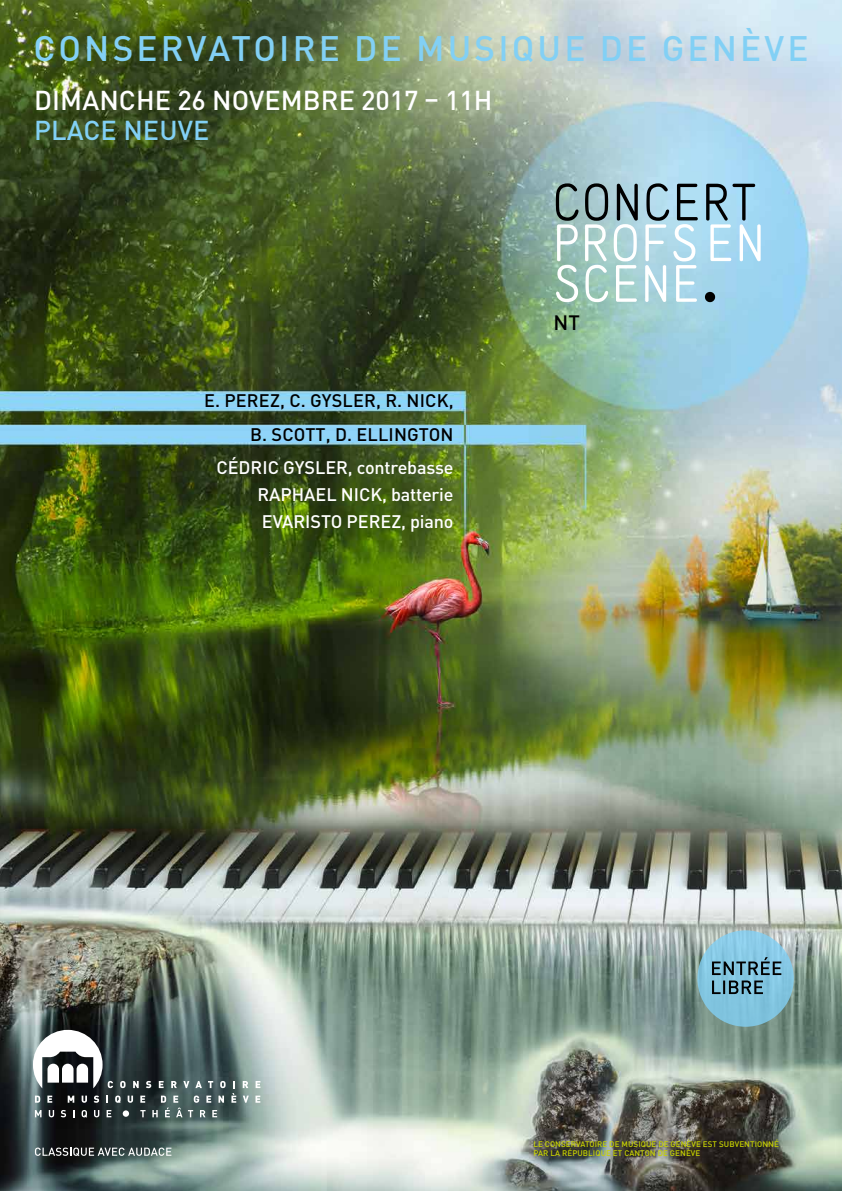
<style>
.page{position:relative;width:842px;height:1191px;background:#fff}
.page>*{position:absolute;margin:0;border:0;box-sizing:border-box;transform-origin:0 0}
.t1{font:51px/40.7px "Storno";letter-spacing:.015em;color:#fff}
.t2{font:51px "Storno";letter-spacing:.015em;color:#000}
.t3{font:500 35px "DIN Pro";letter-spacing:.09em;color:#82d0f5}
.t4{font:500 27px "DIN Pro";letter-spacing:.005em;color:#fff}
.t5{font:500 27px "DIN Pro";letter-spacing:.005em;color:#82d0f5}
.t6{font:500 20.6px "DIN Pro";color:#000}
.t7{font:500 18px/27px "DIN Pro";letter-spacing:-.01em;color:#fff;text-align:justify}
.t8{font:500 18px/34px "DIN Pro";letter-spacing:.01em;color:#000;text-align:right}
.t9{font:500 8px/8.5px "DIN Pro";letter-spacing:.01em;color:#c8d300}
.s1{color:#000}
</style>
<div class="page">
<img style="left:0;top:0;width:842px;height:1191px">
<svg style="left:243px;top:1095px;width:6px;height:7px"></svg>
<svg style="left:255px;top:1095px;width:5px;height:7px"></svg>
<svg style="left:243px;top:1081px;width:5px;height:7px"></svg>
<svg style="left:256px;top:1081px;width:4px;height:7px"></svg>
<svg style="left:33px;top:1029px;width:203px;height:88px;background:#566263"></svg>
<svg style="left:35px;top:1147px;width:136px;height:9px"></svg>
<div style="left:697px;top:930px;width:97px;height:96px;background:linear-gradient(to bottom,#8dcce7,#7cc1db);border-radius:50%"></div>
<svg style="left:712px;top:957px;width:69px;height:37px;background:#6193a7"></svg>
<h2 class="t3" style="left:33px;top:24px;width:777px">CONSERVATOIRE DE MUSIQUE DE GENÈVE</h2>
<h3 class="t4" style="left:34px;top:82px;width:460px">DIMANCHE 26 NOVEMBRE 2017 – 11H</h3>
<h3 class="t5" style="left:34px;top:112px;width:177px">PLACE NEUVE</h3>
<h3 class="t8" style="left:204px;top:383px;width:251px">E. PEREZ, C. GYSLER, R. NICK,<br>B. SCOTT, D. ELLINGTON</h3>
<h3 class="t7" style="left:257px;top:453px;width:198px;text-indent:-41px">CÉDRIC GYSLER, contrebasse RAPHAEL NICK, batterie EVARISTO PEREZ, piano</h3>
<h1 class="t2" style="left:552px;top:167px;width:205px">CONCERT</h1>
<h1 class="t1" style="left:552px;top:219px;width:214px">PROFSEN<br>SCENE<span class="s1">.</span></h1>
<h3 class="t6" style="left:554px;top:308px;width:28px">NT</h3>
<p class="t9" style="left:533px;top:1139px;width:247px">LE CONSERVATOIRE DE MUSIQUE DE GENÈVE EST SUBVENTIONNÉ<br>PAR LA RÉPUBLIQUE ET CANTON DE GENÈVE</p>
</div>
